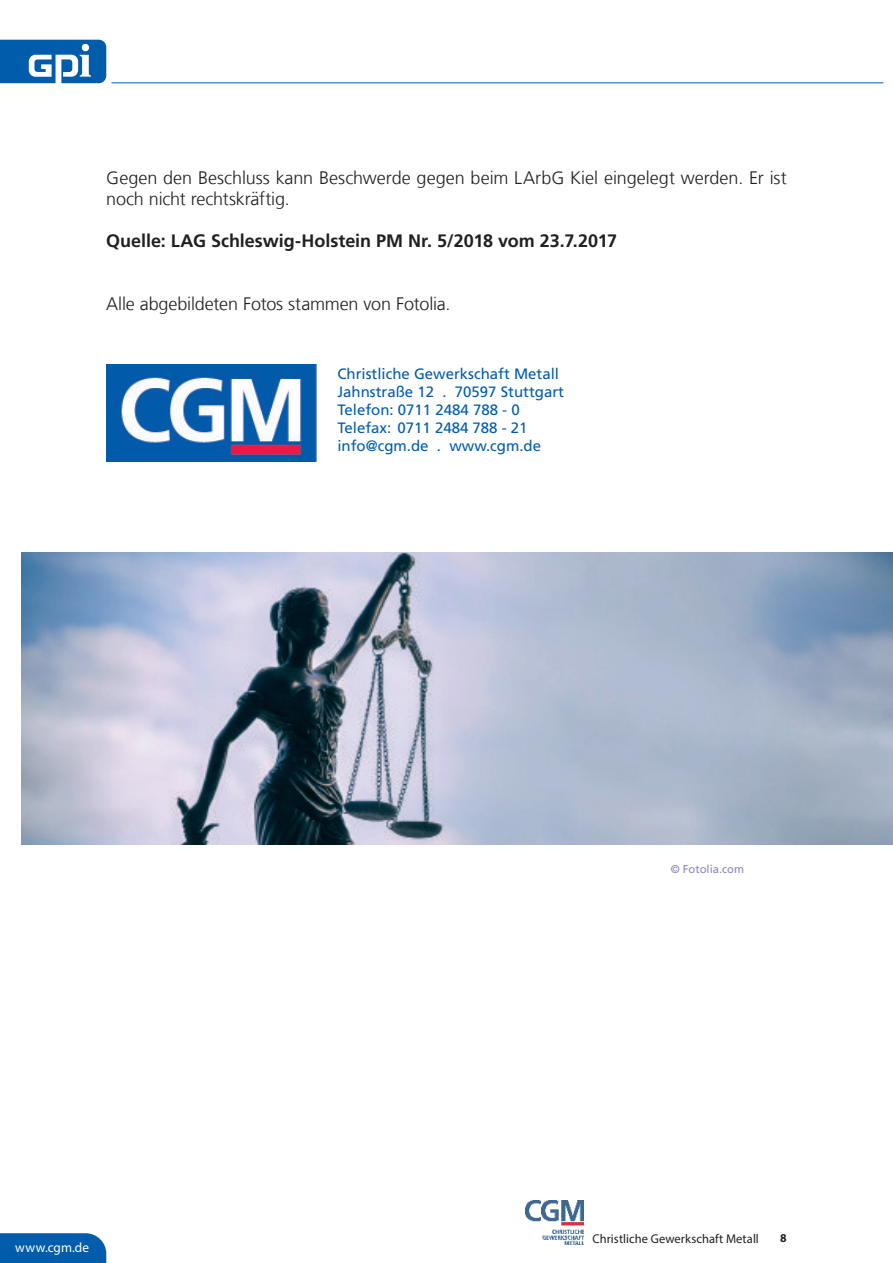
<style>
.page{position:relative;width:893px;height:1263px;background:#fff}
.page>*{position:absolute;margin:0;border:0;box-sizing:border-box;transform-origin:0 0}
.t1{font:300 18px/21px "Frutiger LT Com";letter-spacing:-.005em;color:#231f20}
.t2{font:700 18px "Frutiger LT Com";letter-spacing:-.005em;color:#231f20}
.t3{font:15px/18px "Frutiger LT Com";color:#015dac}
.t4{font:13.5px "Myriad Pro";letter-spacing:.005em;color:#fff}
.t5{font:12.75px "Myriad Pro";letter-spacing:.005em;color:#231f20}
.t6{font:700 12px "Myriad Pro";color:#231f20}
.t7{font:11.25px "Frutiger LT Com";color:#8688ba}
</style>
<div class="page">
<hr style="left:111px;top:83px;width:772px;height:1px;background:#015dac">
<svg style="left:0;top:40px;width:106px;height:44px"></svg>
<div style="left:0;top:1233px;width:106px;height:30px;background:#015dac"></div>
<img style="left:525px;top:1200px;width:59px;height:45px">
<img style="left:106px;top:364px;width:210px;height:97px">
<img style="left:21px;top:553px;width:872px;height:291px">
<p class="t1" style="left:106px;top:168px;width:682px">Gegen den Beschluss kann Beschwerde gegen beim LArbG Kiel eingelegt werden. Er ist noch nicht rechtskräftig.</p>
<p class="t2" style="left:106px;top:231px;width:512px">Quelle: LAG Schleswig-Holstein PM Nr. 5/2018 vom 23.7.2017</p>
<p class="t1" style="left:106px;top:294px;width:346px">Alle abgebildeten Fotos stammen von Fotolia.</p>
<p class="t3" style="left:337px;top:366px;width:228px">Christliche Gewerkschaft Metall<br>Jahnstraße 12 . 70597 Stuttgart<br>Telefon: 0711 2484 788 - 0<br>Telefax: 0711 2484 788 - 21 info@cgm.de . www.cgm.de</p>
<p class="t4" style="left:15px;top:1242px;width:75px">www.cgm.de</p>
<p class="t7" style="left:671px;top:864px;width:75px">© Fotolia.com</p>
<p class="t5" style="left:592px;top:1233px;width:168px">Christliche Gewerkschaft Metall</p>
<p class="t6" style="left:780px;top:1231px;width:8px">8</p>
</div>
